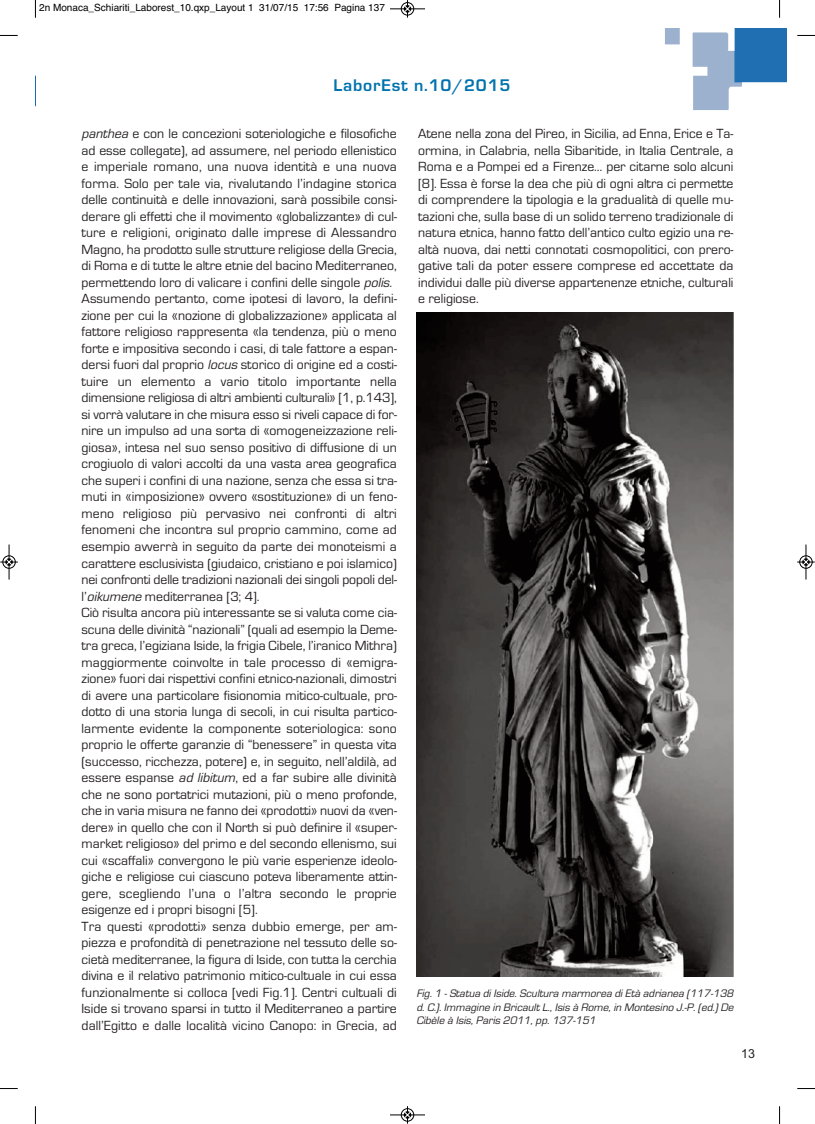
<style>
.page{position:relative;width:815px;height:1124px;background:#fff}
.page>*{position:absolute;margin:0;border:0;box-sizing:border-box;transform-origin:0 0}
.t1{font:700 17.5px "Eurostile";letter-spacing:.05em;color:#0073ae}
.t2{font:13.75px/16.5px "Eurostile";color:#231f20}
.t3{font:12.5px "Arial";color:#231f20}
.t4{font:italic 11.25px/13.5px "Eurostile";color:#231f20;text-align:justify}
.t5{font:10px "Helvetica";color:#000}
.s1{font-style:italic}
</style>
<div class="page">
<img style="left:665px;top:28px;width:122px;height:82px">
<img style="left:35px;top:75px;width:1px;height:32px">
<img style="left:417px;top:312px;width:316px;height:664px">
<svg style="left:35px;top:0;width:1px;height:18px"></svg>
<svg style="left:0;top:35px;width:18px;height:1px"></svg>
<svg style="left:779px;top:0;width:1px;height:18px"></svg>
<svg style="left:797px;top:35px;width:18px;height:1px"></svg>
<svg style="left:35px;top:1106px;width:1px;height:17px"></svg>
<svg style="left:0;top:1088px;width:18px;height:1px"></svg>
<svg style="left:779px;top:1106px;width:1px;height:17px"></svg>
<svg style="left:797px;top:1088px;width:18px;height:1px"></svg>
<div style="left:401px;top:2px;width:13px;height:14px;border:1px solid #fff;border-radius:50%"></div>
<hr style="left:390px;top:9px;width:35px;height:1px;background:#000">
<div style="left:401px;top:2px;width:13px;height:13px;border:1px solid #000;border-radius:50%"></div>
<svg style="left:404px;top:0;width:7px;height:18px"></svg>
<hr style="left:390px;top:1114px;width:35px;height:1px;background:#000">
<div style="left:401px;top:1108px;width:13px;height:13px;border:1px solid #000;border-radius:50%"></div>
<svg style="left:404px;top:1106px;width:7px;height:17px"></svg>
<div style="left:2px;top:555px;width:14px;height:13px;border:1px solid #fff;border-radius:50%"></div>
<hr style="left:9px;top:544px;width:1px;height:35px;background:#000">
<div style="left:3px;top:555px;width:12px;height:13px;border:1px solid #000;border-radius:50%"></div>
<svg style="left:0;top:558px;width:18px;height:7px"></svg>
<div style="left:799px;top:555px;width:14px;height:13px;border:1px solid #fff;border-radius:50%"></div>
<hr style="left:806px;top:544px;width:1px;height:35px;background:#000">
<div style="left:800px;top:555px;width:12px;height:13px;border:1px solid #000;border-radius:50%"></div>
<svg style="left:797px;top:558px;width:18px;height:7px"></svg>
<p class="t5" style="left:39px;top:0;width:347px">2n Monaca_Schiariti_Laborest_10.qxp_Layout 1 31/07/15 17:56 Pagina 137</p>
<p class="t1" style="left:333px;top:75px;width:179px">LaborEst n.10/2015</p>
<p class="t2" style="left:81px;top:126px;width:317px"><span class="s1">panthea</span>e con le concezioni soteriologiche e filosofiche ad esse collegate), ad assumere, nel periodo ellenistico e imperiale romano, una nuova identità e una nuova forma. Solo per tale via, rivalutando l’indagine storica delle continuità e delle innovazioni, sarà possibile consi&shy;derare gli effetti che il movimento «globalizzante» di cul&shy;ture e religioni, originato dalle imprese di Alessandro Magno, ha prodotto sulle strutture religiose della Grecia, di Roma e di tutte le altre etnie del bacino Mediterraneo, permettendo loro di valicare i confini delle singole <span class="s1">polis</span>.<br>Assumendo pertanto, come ipotesi di lavoro, la defini&shy;zione per cui la «nozione di globalizzazione» applicata al fattore religioso rappresenta «la tendenza, più o meno forte e impositiva secondo i casi, di tale fattore a espan&shy;dersi fuori dal proprio <span class="s1">locus</span>storico di origine ed a costi&shy;tuire un elemento a vario titolo importante nella dimensione religiosa di altri ambienti culturali» [1, p.143], si vorrà valutare in che misura esso si riveli capace di for&shy;nire un impulso ad una sorta di «omogeneizzazione reli&shy;giosa», intesa nel suo senso positivo di diffusione di un crogiuolo di valori accolti da una vasta area geografica che superi i confini di una nazione, senza che essa si tra&shy;muti in «imposizione» ovvero «sostituzione» di un feno&shy;meno religioso più pervasivo nei confronti di altri fenomeni che incontra sul proprio cammino, come ad esempio avverrà in seguito da parte dei monoteismi a carattere esclusivista (giudaico, cristiano e poi islamico) nei confronti delle tradizioni nazionali dei singoli popoli del&shy;l’<span class="s1">oikumene</span>mediterranea [3; 4].<br>Ciò risulta ancora più interessante se si valuta come cia&shy;scuna delle divinità “nazionali” (quali ad esempio la Deme&shy;tra greca, l’egiziana Iside, la frigia Cibele, l’iranico Mithra) maggiormente coinvolte in tale processo di «emigra&shy;zione» fuori dai rispettivi confini etnico-nazionali, dimostri di avere una particolare fisionomia mitico-cultuale, pro&shy;dotto di una storia lunga di secoli, in cui risulta partico&shy;larmente evidente la componente soteriologica: sono proprio le offerte garanzie di “benessere” in questa vita (successo, ricchezza, potere) e, in seguito, nell’aldilà, ad essere espanse <span class="s1">adlibitum</span>, ed a far subire alle divinità che ne sono portatrici mutazioni, più o meno profonde, che in varia misura ne fanno dei «prodotti» nuovi da «ven&shy;dere» in quello che con il North si può definire il «super&shy;market religioso» del primo e del secondo ellenismo, sui cui «scaffali» convergono le più varie esperienze ideolo&shy;giche e religiose cui ciascuno poteva liberamente attin&shy;gere, scegliendo l’una o l’altra secondo le proprie esigenze ed i propri bisogni [5].<br>Tra questi «prodotti» senza dubbio emerge, per am&shy;piezza e profondità di penetrazione nel tessuto delle so&shy;cietà mediterranee, la figura di Iside, con tutta la cerchia divina e il relativo patrimonio mitico-cultuale in cui essa funzionalmente si colloca [vedi Fig.1]. Centri cultuali di Iside si trovano sparsi in tutto il Mediterraneo a partire dall’Egitto e dalle località vicino Canopo: in Grecia, ad</p>
<p class="t2" style="left:418px;top:126px;width:317px;text-align:justify">Atene nella zona del Pireo, in Sicilia, ad Enna, Erice e Ta&shy;ormina, in Calabria, nella Sibaritide, in Italia Centrale, a Roma e a Pompei ed a Firenze… per citarne solo alcuni [8]. Essa è forse la dea che più di ogni altra ci permette di comprendere la tipologia e la gradualità di quelle mu&shy;tazioni che, sulla base di un solido terreno tradizionale di natura etnica, hanno fatto dell’antico culto egizio una re&shy;altà nuova, dai netti connotati cosmopolitici, con prero&shy;gative tali da poter essere comprese ed accettate da individui dalle più diverse appartenenze etniche, culturali e religiose.</p>
<p class="t4" style="left:416px;top:986px;width:321px">Fig. 1 - Statua di Iside. Scultura marmorea di Età adrianea (117-138 d. C.). Immagine in Bricault L., Isis à Rome, in Montesino J.-P. (ed.) De Cibèle à Isis, Paris 2011, pp. 137-151</p>
<p class="t3" style="left:741px;top:1045px;width:15px">13</p>
</div>
